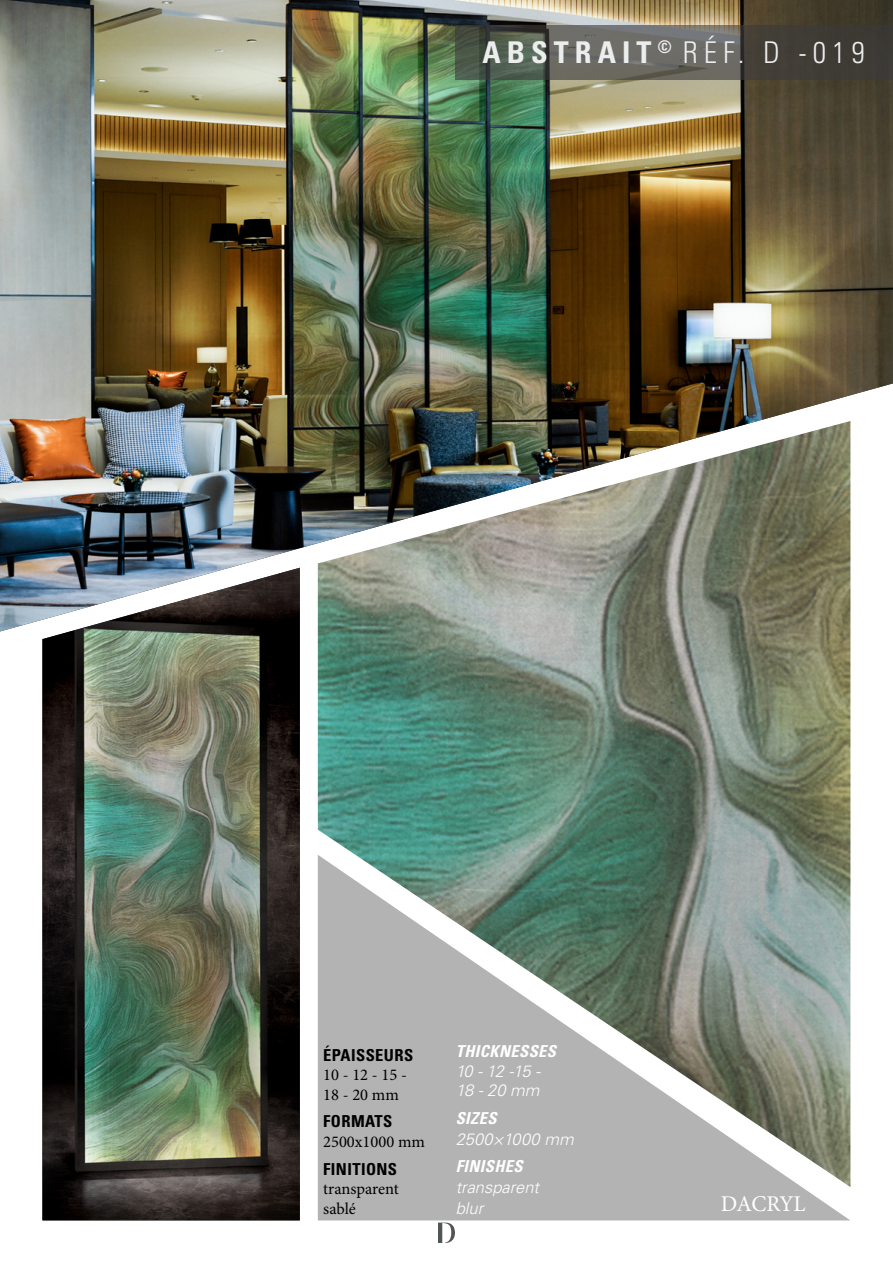
<style>
.page{position:relative;width:893px;height:1263px;background:#fff}
.page>*{position:absolute;margin:0;border:0;box-sizing:border-box;transform-origin:0 0}
.t1{font:300 condensed 30px "Univers LT Std";letter-spacing:.2em;color:#eceded}
.t2{font:22.5px "Minion Pro";letter-spacing:-.03em;color:#fff}
.t3{font:16.5px/19.8px "Minion Pro";color:#000}
.t4{font:italic 300 16.5px/21px "Univers LT Std";color:#fff}
.t5{font:700 condensed 16.5px "Univers LT Std";letter-spacing:.025em;color:#000}
.t6{font:italic 700 condensed 16.5px "Univers LT Std";letter-spacing:.025em;color:#fff}
.t7{font:italic 300 16.5px/19.5px "Univers LT Std";letter-spacing:-.04em;color:#fff}
.s1{font-weight:700}
</style>
<div class="page">
<svg style="left:438px;top:1222px;width:17px;height:21px"></svg>
<img style="left:0;top:0;width:893px;height:631px">
<div style="left:318px;top:1187px;width:532px;height:33px;background:#b3b3b3"></div>
<img style="left:42px;top:568px;width:258px;height:652px">
<img style="left:318px;top:421px;width:532px;height:766px">
<svg style="left:455px;top:26px;width:438px;height:54px;background:#55564f"></svg>
<h1 class="t1" style="left:483px;top:35px;width:384px"><span class="s1">ABSTRAIT</span> <sup>©</sup> RÉF. D -019</h1>
<p class="t5" style="left:323px;top:1045px;width:92px">ÉPAISSEURS</p>
<p class="t3" style="left:323px;top:1065px;width:85px">10 - 12 - 15 -<br>18 - 20 mm</p>
<p class="t5" style="left:323px;top:1111px;width:71px">FORMATS</p>
<p class="t3" style="left:323px;top:1132px;width:103px">2500x1000 mm</p>
<p class="t5" style="left:323px;top:1158px;width:75px">FINITIONS</p>
<p class="t3" style="left:323px;top:1179px;width:77px">transparent sablé</p>
<h2 class="t2" style="left:721px;top:1189px;width:86px">DACRYL</h2>
<p class="t6" style="left:456px;top:1041px;width:102px">THICKNESSES</p>
<p class="t7" style="left:456px;top:1061px;width:86px">10 - 12 -15 -<br>18 - 20 mm</p>
<p class="t6" style="left:456px;top:1108px;width:43px">SIZES</p>
<p class="t4" style="left:456px;top:1129px;width:119px">2500×1000 mm</p>
<p class="t6" style="left:456px;top:1156px;width:69px">FINISHES</p>
<p class="t4" style="left:456px;top:1177px;width:85px">transparent blur</p>
</div>
